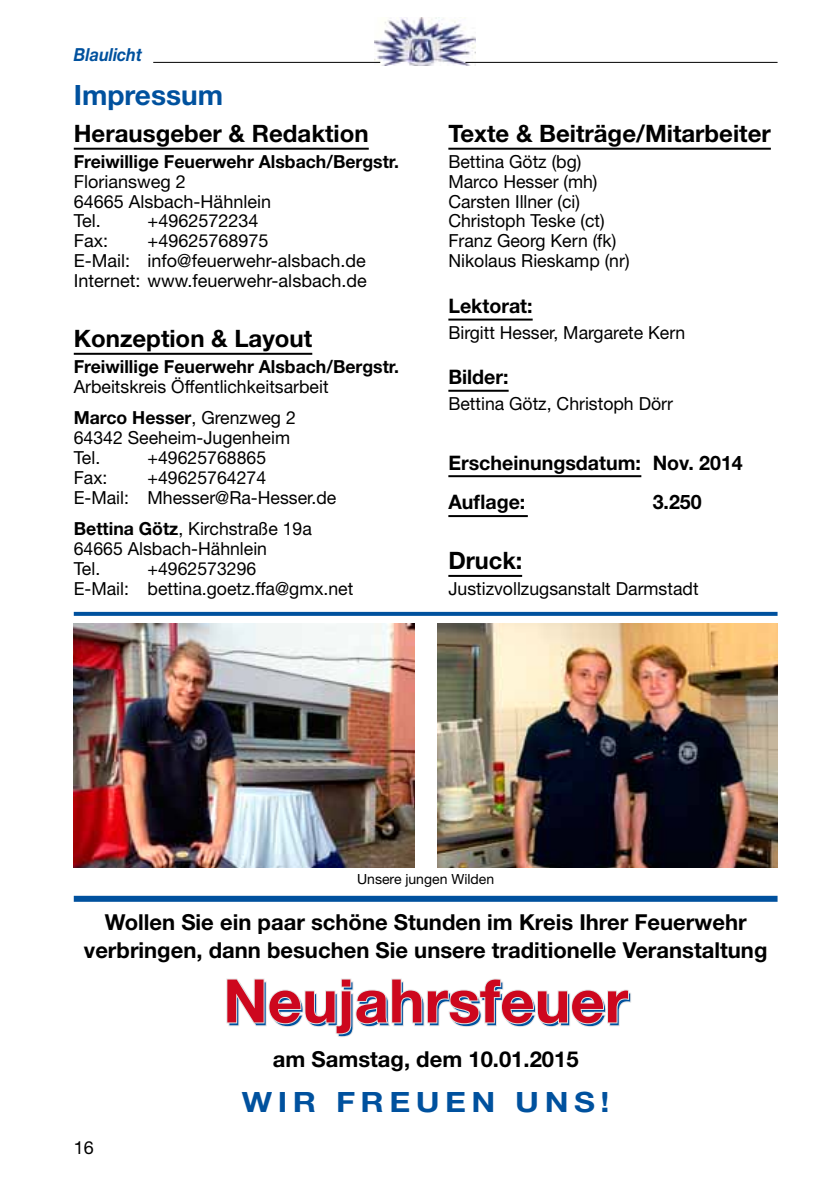
<style>
.page{position:relative;width:840px;height:1191px;background:#fff}
.page>*{position:absolute;margin:0;border:0;box-sizing:border-box;transform-origin:0 0}
.t1{font:700 60px "Helvetica Neue";color:#00519e}
.t2{font:700 28px "Helvetica Neue";color:#00519e;scale:1.15 1}
.t3{font:700 28px "Helvetica Neue";color:#00519e}
.t4{font:700 24px "Helvetica Neue";color:#000}
.t5{font:700 22px/27.4px "Helvetica Neue";color:#000;text-align:center}
.t6{font:700 20px/39.8px "Helvetica Neue";color:#000}
.t7{font:18px/20px "Helvetica Neue";color:#000}
.t8{font:700 18px "Helvetica Neue";color:#000}
.t9{font:italic 700 18px "Helvetica Neue";color:#00519e;scale:.9 1}
.t10{font:14px "Helvetica Neue";color:#000}
.s1{font-weight:700}
</style>
<div class="page">
<img style="left:374px;top:17px;width:101px;height:49px">
<hr style="left:153px;top:62px;width:227px;height:1px;background:#000">
<hr style="left:465px;top:62px;width:312px;height:1px;background:#000">
<hr style="left:74px;top:148px;width:294px;height:2px;background:#000">
<hr style="left:74px;top:353px;width:238px;height:2px;background:#000">
<svg style="left:74px;top:612px;width:703px;height:4px;background:#0756a0"></svg>
<hr style="left:448px;top:148px;width:322px;height:2px;background:#000">
<hr style="left:448px;top:318px;width:84px;height:2px;background:#000">
<hr style="left:448px;top:390px;width:60px;height:2px;background:#000">
<hr style="left:448px;top:475px;width:193px;height:2px;background:#000">
<hr style="left:448px;top:515px;width:79px;height:2px;background:#000">
<hr style="left:448px;top:575px;width:74px;height:2px;background:#000">
<div style="left:74px;top:895px;width:703px;height:6px;background:#00519e"></div>
<img style="left:74px;top:624px;width:340px;height:243px">
<img style="left:437px;top:624px;width:340px;height:243px">
<svg style="left:226px;top:978px;width:405px;height:59px"></svg>
<p class="t9" style="left:74px;top:43px;width:77px">Blaulicht</p>
<h2 class="t3" style="left:74px;top:78px;width:151px">Impressum</h2>
<h3 class="t4" style="left:74px;top:119px;width:296px">Herausgeber &amp; Redaktion</h3>
<p class="t8" style="left:74px;top:150px;width:326px">Freiwillige Feuerwehr Alsbach/Bergstr.</p>
<p class="t7" style="left:74px;top:171px;width:199px">Floriansweg 2<br>64665 Alsbach-Hähnlein<br>Tel.</p>
<p class="t7" style="left:147px;top:211px;width:112px">+4962572234</p>
<p class="t7" style="left:74px;top:231px;width:36px">Fax:</p>
<p class="t7" style="left:74px;top:231px;width:294px;text-indent:74px">+49625768975<br>E-Mail: info@feuerwehr-alsbach.de<br>Internet: www.feuerwehr-alsbach.de</p>
<h3 class="t4" style="left:74px;top:324px;width:240px">Konzeption &amp; Layout</h3>
<p class="t8" style="left:74px;top:355px;width:326px">Freiwillige Feuerwehr Alsbach/Bergstr.</p>
<p class="t7" style="left:74px;top:370px;width:256px;line-height:31.2px">Arbeitskreis Öffentlichkeitsarbeit<br><span class="s1">Marco Hesser</span>, Grenzweg 2</p>
<p class="t7" style="left:74px;top:427px;width:218px">64342 Seeheim-Jugenheim<br>Tel.</p>
<p class="t7" style="left:147px;top:447px;width:120px">+49625768865</p>
<p class="t7" style="left:74px;top:467px;width:35px">Fax:</p>
<p class="t7" style="left:74px;top:467px;width:264px;text-align:center">+49625764274<br>E-Mail: Mhesser@Ra-Hesser.de</p>
<p class="t7" style="left:74px;top:518px;width:239px"><span class="s1">Bettina Götz</span>, Kirchstraße 19a<br>64665 Alsbach-Hähnlein<br>Tel.</p>
<p class="t7" style="left:74px;top:558px;width:281px;text-indent:74px">+4962573296<br>E-Mail: bettina.goetz.ffa@gmx.net</p>
<h3 class="t4" style="left:448px;top:119px;width:324px">Texte &amp; Beiträge/Mitarbeiter</h3>
<p class="t7" style="left:448px;top:151px;width:183px">Bettina Götz (bg)<br>Marco Hesser (mh)<br>Carsten Illner (ci)<br>Christoph Teske (ct)<br>Franz Georg Kern (fk)<br>Nikolaus Rieskamp (nr)</p>
<p class="t6" style="left:448px;top:285px;width:86px">Lektorat:</p>
<p class="t7" style="left:448px;top:322px;width:238px">Birgitt Hesser, Margarete Kern</p>
<p class="t6" style="left:448px;top:356px;width:62px">Bilder:</p>
<p class="t7" style="left:448px;top:393px;width:226px">Bettina Götz, Christoph Dörr</p>
<p class="t6" style="left:448px;top:442px;width:296px">Erscheinungsdatum: Nov. 2014<br>Auflage:</p>
<p class="t6" style="left:652px;top:482px;width:51px">3.250</p>
<h3 class="t4" style="left:448px;top:546px;width:76px">Druck:</h3>
<p class="t7" style="left:448px;top:578px;width:251px">Justizvollzugsanstalt Darmstadt</p>
<p class="t10" style="left:357px;top:871px;width:138px">Unsere jungen Wilden</p>
<p class="t5" style="left:84px;top:908px;width:684px">Wollen Sie ein paar schöne Stunden im Kreis Ihrer Feuerwehr verbringen, dann besuchen Sie unsere traditionelle Veranstaltung</p>
<h1 class="t1" style="left:225px;top:966px;width:406px">Neujahrsfeuer</h1>
<p class="t7" style="left:74px;top:1137px;width:22px">16</p>
<p class="t5" style="left:272px;top:1045px;width:307px">am Samstag, dem 10.01.2015</p>
<h2 class="t2" style="left:242px;top:1084px;width:23px">wir</h2>
<h2 class="t2" style="left:336px;top:1084px;width:24px">freuen</h2>
<h2 class="t2" style="left:515px;top:1084px;width:24px">uns</h2>
<h2 class="t2" style="left:600px;top:1084px;width:9px">!</h2>
</div>
